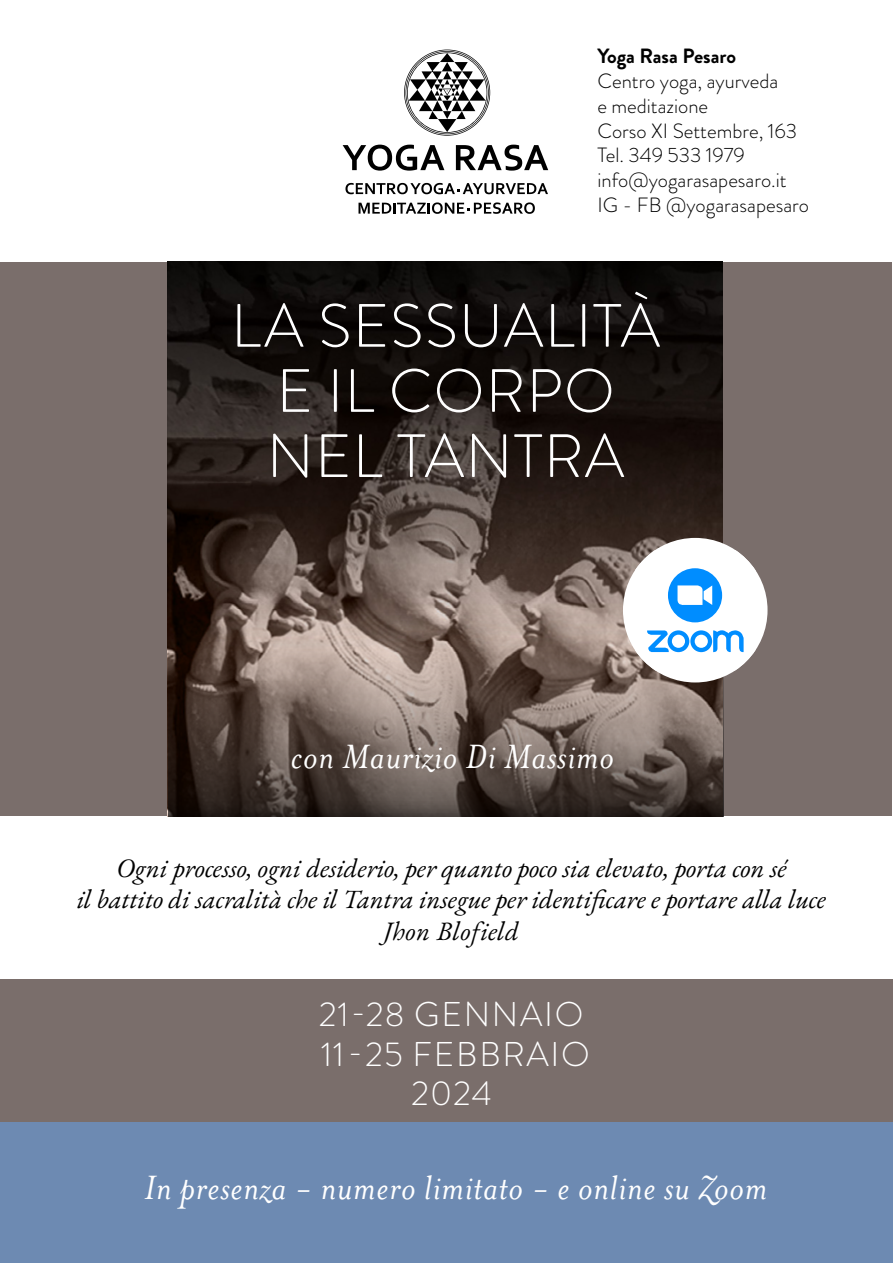
<style>
.page{position:relative;width:893px;height:1263px;background:#fff}
.page>*{position:absolute;margin:0;border:0;box-sizing:border-box;transform-origin:0 0}
.t1{font:300 61.05px/65.1px "Brandon Grotesque";letter-spacing:.02em;color:#fff;text-align:center}
.t2{font:italic 38.7px "Mrs Eaves OT";letter-spacing:.02em;color:#fff}
.t3{font:300 34.35px/39.2px "Brandon Grotesque";letter-spacing:.05em;color:#fff;text-align:center}
.t4{font:italic 26.7px/32px "EB Garamond";color:#000;text-align:center}
.t5{font:300 20.55px/24.8px "Brandon Grotesque";color:#000}
.t6{font:700 20.55px "Brandon Grotesque";color:#000}
</style>
<div class="page">
<div style="left:0;top:1121px;width:893px;height:142px;background:#6d8ab2"></div>
<div style="left:1px;top:262px;width:891px;height:553px;background:#7a6e6b"></div>
<svg style="left:404px;top:50px;width:86px;height:86px"></svg>
<svg style="left:345px;top:183px;width:203px;height:11px"></svg>
<svg style="left:358px;top:202px;width:177px;height:12px"></svg>
<svg style="left:343px;top:145px;width:101px;height:26px"></svg>
<svg style="left:456px;top:145px;width:92px;height:26px"></svg>
<img style="left:168px;top:262px;width:554px;height:348px">
<svg style="left:168px;top:610px;width:555px;height:206px"></svg>
<div style="left:0;top:980px;width:893px;height:142px;background:#7a6e6b"></div>
<div style="left:623px;top:538px;width:144px;height:144px;background:#fff;border-radius:50%"></div>
<svg style="left:635px;top:550px;width:121px;height:121px"></svg>
<p class="t6" style="left:597px;top:42px;width:140px">Yoga Rasa Pesaro</p>
<p class="t5" style="left:597px;top:69px;width:213px">Centro yoga, ayurveda<br>e meditazione<br>Corso XI Settembre, 163<br>Tel. 349 533 1979 info@yogarasapesaro.it<br>IG - FB @yogarasapesaro</p>
<h1 class="t1" style="left:231px;top:293px;width:431px">LA SESSUALITÀ<br>E IL CORPO<br>NEL TANTRA</h1>
<h2 class="t2" style="left:291px;top:736px;width:325px">con Maurizio Di Massimo</h2>
<p class="t4" style="left:77px;top:852px;width:751px">Ogni processo, ogni desiderio, per quanto poco sia elevato, porta con sé<br>il battito di sacralità che il Tantra insegue per identificare e portare alla luce<br>Jhon Blofield</p>
<p class="t3" style="left:319px;top:995px;width:272px">21-28 GENNAIO<br>11-25 FEBBRAIO<br>2024</p>
<h2 class="t2" style="left:145px;top:1166px;width:624px">In presenza - numero limitato - e online su Zoom</h2>
</div>
